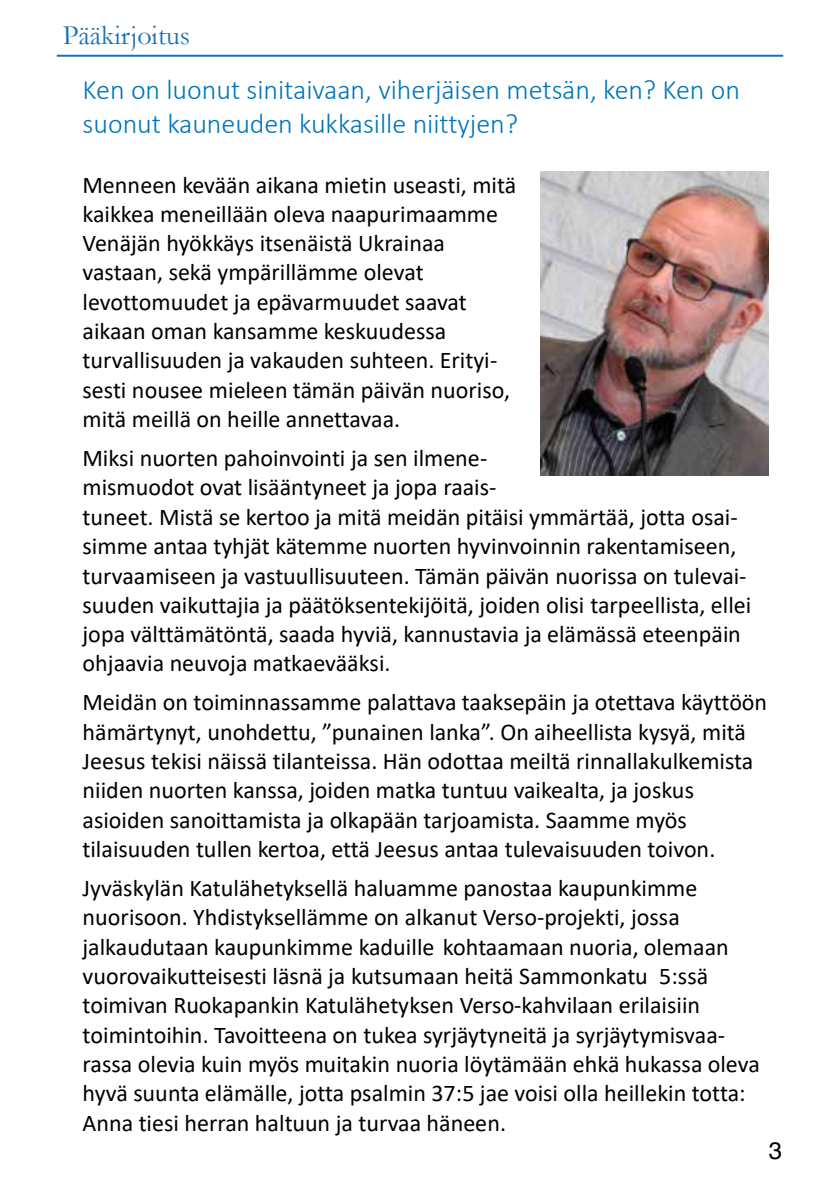
<style>
.page{position:relative;width:840px;height:1191px;background:#fff}
.page>*{position:absolute;margin:0;border:0;box-sizing:border-box;transform-origin:0 0}
.t1{font:300 28px/34.2px "Calibri";color:#0075b9}
.t2{font:28px "Garamond";color:#1570b8}
.t3{font:24px/29.2px "Calibri";color:#000}
.t4{font:24px "Helvetica";color:#000}
</style>
<div class="page">
<hr style="left:57px;top:55px;width:725px;height:2px;background:#1570b8">
<img style="left:540px;top:172px;width:228px;height:303px">
<p class="t2" style="left:63px;top:16px;width:129px">Pääkirjoitus</p>
<p class="t1" style="left:82px;top:72px;width:658px">Ken on luonut sinitaivaan, viherjäisen metsän, ken? Ken on suonut kauneuden kukkasille niittyjen?</p>
<p class="t3" style="left:82px;top:169px;width:435px">Menneen kevään aikana mietin useasti, mitä kaikkea meneillään oleva naapurimaamme Venäjän hyökkäys itsenäistä Ukrainaa vastaan, sekä ympärillämme olevat levottomuudet ja epävarmuudet saavat aikaan oman kansamme keskuudessa turvallisuuden ja vakauden suhteen. Erityi&shy;sesti nousee mieleen tämän päivän nuoriso, mitä meillä on heille annettavaa.</p>
<p class="t3" style="left:82px;top:443px;width:670px">Miksi nuorten pahoinvointi ja sen ilmene-<br>mismuodot ovat lisääntyneet ja jopa raais-<br>tuneet. Mistä se kertoo ja mitä meidän pitäisi ymmärtää, jotta osai&shy;simme antaa tyhjät kätemme nuorten hyvinvoinnin rakentamiseen, turvaamiseen ja vastuullisuuteen. Tämän päivän nuorissa on tulevai&shy;suuden vaikuttajia ja päätöksentekijöitä, joiden olisi tarpeellista, ellei jopa välttämätöntä, saada hyviä, kannustavia ja elämässä eteenpäin ohjaavia neuvoja matkaevääksi.</p>
<p class="t3" style="left:82px;top:687px;width:685px">Meidän on toiminnassamme palattava taaksepäin ja otettava käyttöön hämärtynyt, unohdettu, ”punainen lanka”. On aiheellista kysyä, mitä Jeesus tekisi näissä tilanteissa. Hän odottaa meiltä rinnallakulkemista niiden nuorten kanssa, joiden matka tuntuu vaikealta, ja joskus asioiden sanoittamista ja olkapään tarjoamista. Saamme myös tilaisuuden tullen kertoa, että Jeesus antaa tulevaisuuden toivon.</p>
<p class="t3" style="left:82px;top:873px;width:678px">Jyväskylän Katulähetyksellä haluamme panostaa kaupunkimme nuorisoon. Yhdistyksellämme on alkanut Verso-projekti, jossa jalkaudutaan kaupunkimme kaduille kohtaamaan nuoria, olemaan vuorovaikutteisesti läsnä ja kutsumaan heitä Sammonkatu 5:ssä toimivan Ruokapankin Katulähetyksen Verso-kahvilaan erilaisiin toimintoihin. Tavoitteena on tukea syrjäytyneitä ja syrjäytymisvaa&shy;rassa olevia kuin myös muitakin nuoria löytämään ehkä hukassa oleva hyvä suunta elämälle, jotta psalmin 37:5 jae voisi olla heillekin totta:<br>Anna tiesi herran haltuun ja turvaa häneen.</p>
<p class="t4" style="left:768px;top:1131px;width:15px">3</p>
</div>
